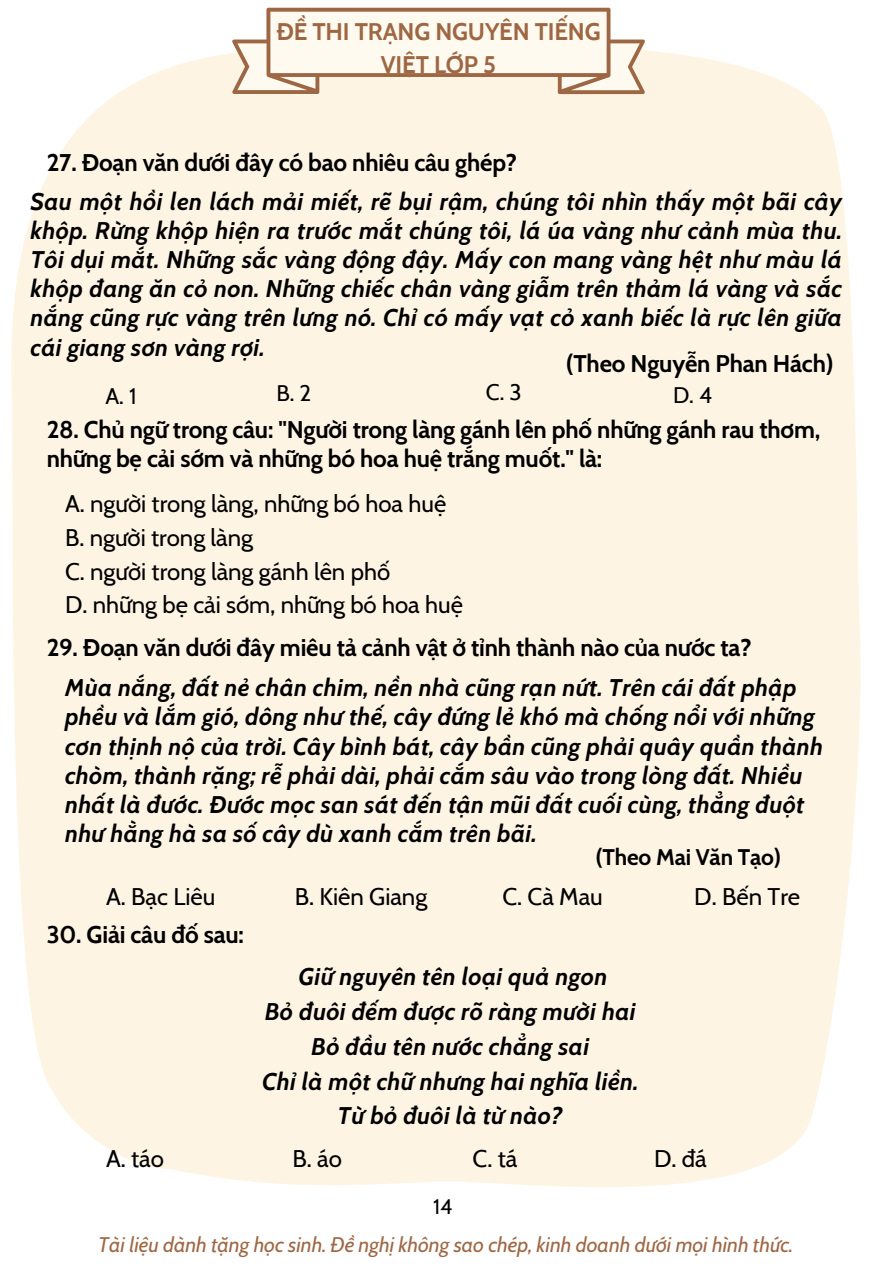
<style>
.page{position:relative;width:893px;height:1264px;background:#fff}
.page>*{position:absolute;margin:0;border:0;box-sizing:border-box;transform-origin:0 0}
.t1{font:italic 700 24px/29.2px "Cabin";letter-spacing:.015em;color:#000;text-align:justify}
.t2{font:700 24px "Cabin";letter-spacing:-.01em;color:#000}
.t3{font:24px "Cabin";color:#000}
.t4{font:700 24px/32.5px "Cabin";letter-spacing:-.005em;color:#9e6744;text-align:center}
.t5{font:700 22.5px "Cabin";letter-spacing:-.01em;color:#000}
.t6{font:22.5px "Cabin";color:#000}
.t7{font:italic 21px "Cabin";color:#9e6744}
.t8{font:21px "Cabin";color:#000}
</style>
<div class="page">
<div style="left:11px;top:50px;width:850px;height:1137px;background:#fef4e4"></div>
<svg style="left:232px;top:8px;width:413px;height:86px"></svg>
<p class="t4" style="left:276px;top:15px;width:326px">ĐỀ THI TRẠNG NGUYÊN TIẾNG<br>VIỆT LỚP 5</p>
<p class="t2" style="left:47px;top:148px;width:472px">27. Đoạn văn dưới đây có bao nhiêu câu ghép?</p>
<p class="t1" style="left:31px;top:186px;width:812px">Sau một hồi len lách mải miết, rẽ bụi rậm, chúng tôi nhìn thấy một bãi cây khộp. Rừng khộp hiện ra trước mắt chúng tôi, lá úa vàng như cảnh mùa thu.<br>Tôi dụi mắt. Những sắc vàng động đậy. Mấy con mang vàng hệt như màu lá khộp đang ăn cỏ non. Những chiếc chân vàng giẫm trên thảm lá vàng và sắc nắng cũng rực vàng trên lưng nó. Chỉ có mấy vạt cỏ xanh biếc là rực lên giữa cái giang sơn vàng rợi.</p>
<p class="t2" style="left:565px;top:349px;width:269px">(Theo Nguyễn Phan Hách)</p>
<p class="t6" style="left:105px;top:383px;width:32px">A. 1</p>
<p class="t6" style="left:276px;top:379px;width:36px">B. 2</p>
<p class="t6" style="left:486px;top:378px;width:37px">C. 3</p>
<p class="t6" style="left:673px;top:381px;width:41px">D. 4</p>
<p class="t2" style="left:47px;top:414px;width:775px">28. Chủ ngữ trong câu: "Người trong làng gánh lên phố những gánh rau thơm,</p>
<p class="t2" style="left:47px;top:444px;width:557px">những bẹ cải sớm và những bó hoa huệ trắng muốt." là:</p>
<p class="t3" style="left:65px;top:489px;width:382px">A. người trong làng, những bó hoa huệ</p>
<p class="t3" style="left:65px;top:523px;width:189px">B. người trong làng</p>
<p class="t3" style="left:65px;top:556px;width:326px">C. người trong làng gánh lên phố</p>
<p class="t3" style="left:65px;top:590px;width:399px">D. những bẹ cải sớm, những bó hoa huệ</p>
<p class="t2" style="left:47px;top:632px;width:706px">29. Đoạn văn dưới đây miêu tả cảnh vật ở tỉnh thành nào của nước ta?</p>
<p class="t1" style="left:65px;top:673px;width:759px;text-align:left">Mùa nắng, đất nẻ chân chim, nền nhà cũng rạn nứt. Trên cái đất phập phều và lắm gió, dông như thế, cây đứng lẻ khó mà chống nổi với những cơn thịnh nộ của trời. Cây bình bát, cây bần cũng phải quây quần thành chòm, thành rặng; rễ phải dài, phải cắm sâu vào trong lòng đất. Nhiều nhất là đước. Đước mọc san sát đến tận mũi đất cuối cùng, thẳng đuột như hằng hà sa số cây dù xanh cắm trên bãi.</p>
<p class="t5" style="left:595px;top:843px;width:187px">(Theo Mai Văn Tạo)</p>
<p class="t3" style="left:106px;top:881px;width:111px">A. Bạc Liêu</p>
<p class="t2" style="left:47px;top:919px;width:199px">30. Giải câu đố sau:</p>
<p class="t3" style="left:106px;top:1143px;width:59px">A. táo</p>
<p class="t3" style="left:295px;top:881px;width:134px">B. Kiên Giang</p>
<p class="t3" style="left:502px;top:881px;width:102px">C. Cà Mau</p>
<p class="t3" style="left:694px;top:881px;width:107px">D. Bến Tre</p>
<p class="t1" style="left:298px;top:961px;width:310px">Giữ nguyên tên loại quả ngon</p>
<p class="t1" style="left:265px;top:996px;width:372px">Bỏ đuôi đếm được rõ ràng mười hai</p>
<p class="t1" style="left:311px;top:1031px;width:279px">Bỏ đầu tên nước chẳng sai</p>
<p class="t1" style="left:262px;top:1066px;width:378px">Chỉ là một chữ nhưng hai nghĩa liền.</p>
<p class="t1" style="left:337px;top:1101px;width:227px">Từ bỏ đuôi là từ nào?</p>
<p class="t3" style="left:292px;top:1143px;width:51px">B. áo</p>
<p class="t8" style="left:433px;top:1193px;width:21px">14</p>
<p class="t3" style="left:472px;top:1143px;width:46px">C. tá</p>
<p class="t3" style="left:654px;top:1143px;width:54px">D. đá</p>
<p class="t7" style="left:98px;top:1231px;width:696px">Tài liệu dành tặng học sinh. Đề nghị không sao chép, kinh doanh dưới mọi hình thức.</p>
</div>
